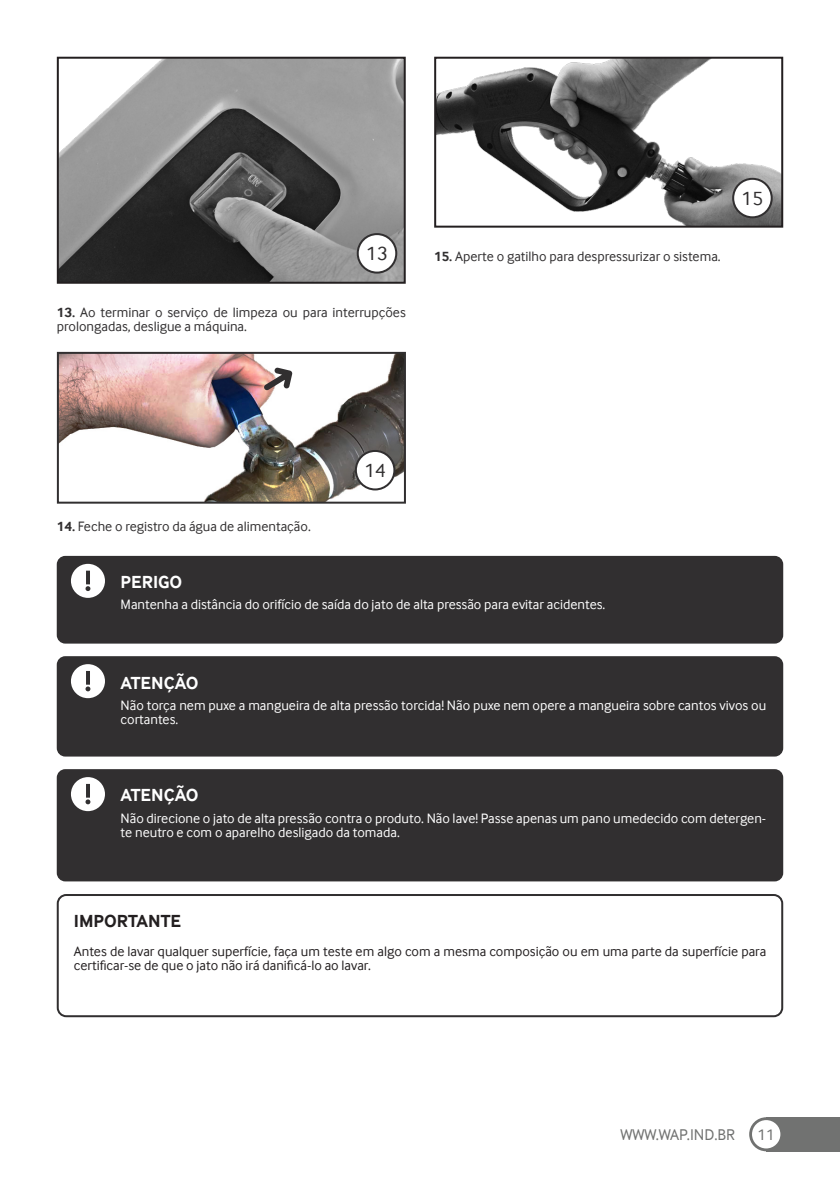
<style>
.page{position:relative;width:840px;height:1191px;background:#fff}
.page>*{position:absolute;margin:0;border:0;box-sizing:border-box;transform-origin:0 0}
.t1{font:20px "Inter Face";color:#312f30}
.t2{font:700 18px "Inter Face";color:#fff}
.t3{font:700 18px "Inter Face";color:#231f20}
.t4{font:16px "Inter Face";color:#717271}
.t5{font:14px/14px "Inter Face";color:#fff}
.t6{font:14px/14px "Inter Face";color:#312f30}
.t7{font:14px/14px "Inter Face";color:#231f20}
.s1{font-weight:700}
</style>
<div class="page">
<div style="left:765px;top:1117px;width:74px;height:34px;background:#717271"></div>
<svg style="left:748px;top:1117px;width:34px;height:34px"></svg>
<div style="left:751px;top:1120px;width:29px;height:28px;background:#fff;border-radius:50%"></div>
<img style="left:60px;top:355px;width:342px;height:145px">
<div style="left:57px;top:352px;width:348px;height:151px;border:2px solid #312f30"></div>
<img style="left:60px;top:60px;width:342px;height:221px">
<div style="left:57px;top:57px;width:348px;height:227px;border:2px solid #231f20"></div>
<svg style="left:356px;top:233px;width:41px;height:41px"></svg>
<div style="left:358px;top:235px;width:37px;height:36px;background:#fff;border-radius:50%"></div>
<svg style="left:354px;top:450px;width:41px;height:40px"></svg>
<div style="left:356px;top:452px;width:37px;height:36px;background:#fff;border-radius:50%"></div>
<img style="left:437px;top:60px;width:342px;height:165px">
<div style="left:434px;top:57px;width:348px;height:171px;border:2px solid #231f20"></div>
<svg style="left:731px;top:178px;width:41px;height:40px"></svg>
<div style="left:733px;top:180px;width:37px;height:36px;background:#fff;border-radius:50%"></div>
<div style="left:57px;top:894px;width:725px;height:123px;border:2px solid #312f30;border-radius:9px"></div>
<div style="left:57px;top:556px;width:725px;height:87px;background:#312f30;border-radius:9px"></div>
<div style="left:71px;top:564px;width:34px;height:34px;background:#fff;border-radius:50%"></div>
<svg style="left:85px;top:570px;width:5px;height:21px"></svg>
<div style="left:57px;top:656px;width:725px;height:100px;background:#312f30;border-radius:9px"></div>
<div style="left:71px;top:664px;width:34px;height:34px;background:#fff;border-radius:50%"></div>
<svg style="left:85px;top:671px;width:5px;height:20px"></svg>
<div style="left:57px;top:769px;width:725px;height:112px;background:#312f30;border-radius:9px"></div>
<div style="left:71px;top:777px;width:34px;height:34px;background:#fff;border-radius:50%"></div>
<svg style="left:85px;top:784px;width:5px;height:20px"></svg>
<svg style="left:263px;top:367px;width:29px;height:23px"></svg>
<h1 class="t1" style="left:366px;top:242px;width:23px">13</h1>
<p class="t6" style="left:57px;top:305px;width:350px"><span class="s1">13.</span> Ao terminar o serviço de limpeza ou para interrupções prolongadas, desligue a máquina.</p>
<p class="t6" style="left:434px;top:249px;width:288px"><span class="s1">15.</span> Aperte o gatilho para despressurizar o sistema.</p>
<h1 class="t1" style="left:741px;top:187px;width:23px">15</h1>
<p class="t6" style="left:57px;top:519px;width:255px"><span class="s1">14.</span> Feche o registro da água de alimentação.</p>
<h1 class="t1" style="left:364px;top:459px;width:23px">14</h1>
<p class="t2" style="left:120px;top:572px;width:63px">PERIGO</p>
<p class="t5" style="left:120px;top:598px;width:486px">Mantenha a distância do orifício de saída do jato de alta pressão para evitar acidentes.</p>
<p class="t2" style="left:120px;top:672px;width:79px">ATENÇÃO</p>
<p class="t5" style="left:120px;top:698px;width:646px">Não torça nem puxe a mangueira de alta pressão torcida! Não puxe nem opere a mangueira sobre cantos vivos ou cortantes.</p>
<p class="t2" style="left:120px;top:785px;width:79px">ATENÇÃO</p>
<p class="t5" style="left:120px;top:811px;width:646px">Não direcione o jato de alta pressão contra o produto. Não lave! Passe apenas um pano umedecido com detergen&shy;te neutro e com o aparelho desligado da tomada.</p>
<p class="t3" style="left:74px;top:910px;width:109px">IMPORTANTE</p>
<p class="t7" style="left:74px;top:944px;width:693px">Antes de lavar qualquer superfície, faça um teste em algo com a mesma composição ou em uma parte da superfície para certificar-se de que o jato não irá danificá-lo ao lavar.</p>
<p class="t4" style="left:620px;top:1125px;width:116px">WWW.WAP.IND.BR</p>
<p class="t4" style="left:757px;top:1125px;width:19px">11</p>
</div>
